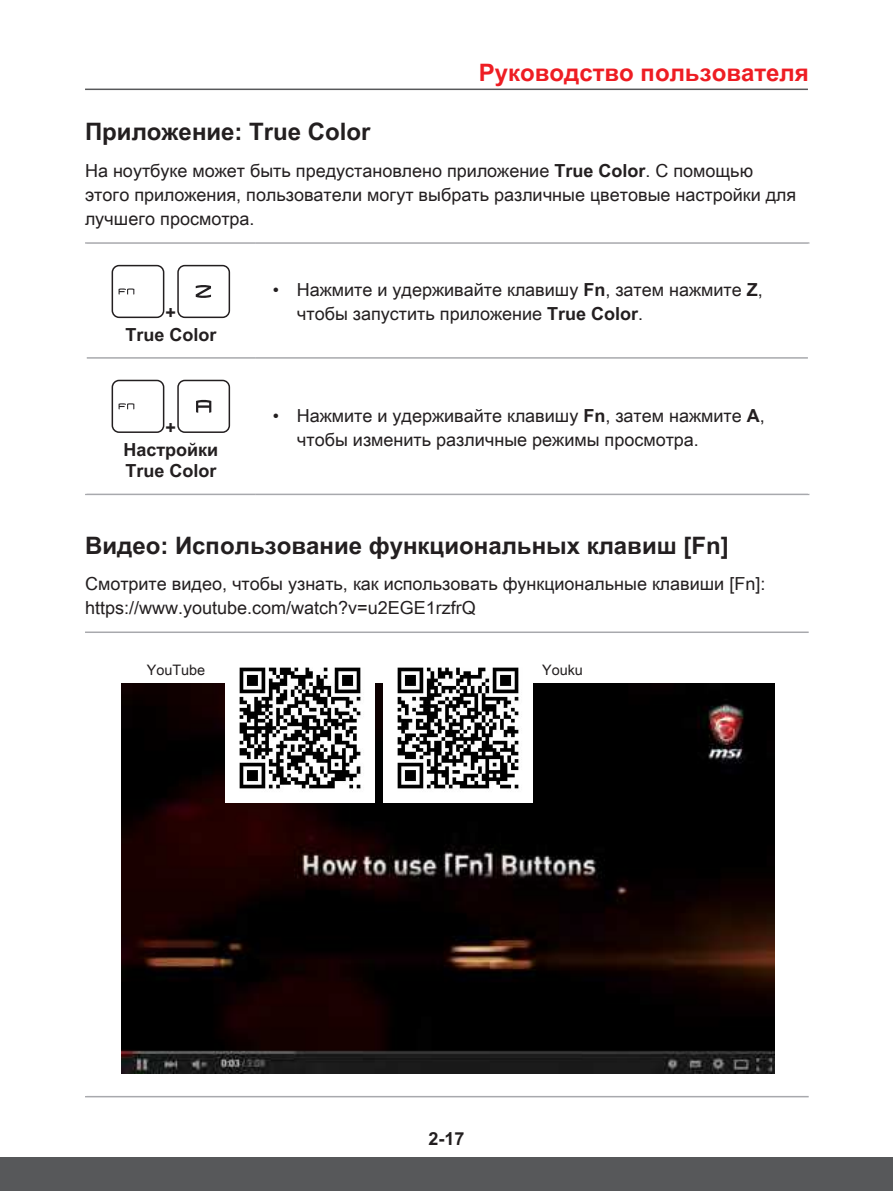
<style>
.page{position:relative;width:893px;height:1191px;background:#fff}
.page>*{position:absolute;margin:0;border:0;box-sizing:border-box;transform-origin:0 0}
.t1{font:700 24px "Arial Unicode MS";color:#231f20}
.t2{font:700 24px "Arial Unicode MS";color:#ee1d23}
.t3{font:18px/24px "Arial Unicode MS";color:#231f20}
.t4{font:700 18px/21.6px "Arial Unicode MS";color:#231f20;text-align:center}
.t5{font:14.4px "Arial Unicode MS";color:#231f20}
.s1{font-weight:700}
</style>
<div class="page">
<hr style="left:85px;top:89px;width:723px;height:1px;background:#57585a">
<div style="left:0;top:1157px;width:893px;height:34px;background:#57585a"></div>
<hr style="left:85px;top:242px;width:171px;height:2px;background:#a8a9ad">
<hr style="left:256px;top:242px;width:553px;height:2px;background:#a8a9ad">
<hr style="left:87px;top:357px;width:169px;height:2px;background:#a8a9ad">
<hr style="left:256px;top:357px;width:552px;height:2px;background:#a8a9ad">
<hr style="left:85px;top:493px;width:171px;height:2px;background:#a8a9ad">
<hr style="left:256px;top:493px;width:553px;height:2px;background:#a8a9ad">
<div style="left:112px;top:265px;width:52px;height:53px;border:2px solid #231f20;border-radius:7px"></div>
<svg style="left:119px;top:288px;width:15px;height:6px"></svg>
<div style="left:177px;top:265px;width:53px;height:53px;border:2px solid #231f20;border-radius:7px"></div>
<svg style="left:196px;top:285px;width:15px;height:13px"></svg>
<div style="left:112px;top:380px;width:52px;height:53px;border:2px solid #231f20;border-radius:7px"></div>
<svg style="left:119px;top:403px;width:15px;height:6px"></svg>
<div style="left:177px;top:380px;width:53px;height:53px;border:2px solid #231f20;border-radius:7px"></div>
<svg style="left:196px;top:399px;width:15px;height:14px"></svg>
<hr style="left:85px;top:631px;width:724px;height:2px;background:#a8a9ad">
<hr style="left:85px;top:1096px;width:724px;height:1px;background:#a8a9ad">
<img style="left:121px;top:683px;width:653px;height:390px">
<img style="left:225px;top:667px;width:149px;height:135px">
<img style="left:383px;top:667px;width:150px;height:135px">
<h1 class="t2" style="left:479px;top:55px;width:332px">Руководство пользователя</h1>
<h1 class="t1" style="left:85px;top:114px;width:287px">Приложение: True Color</h1>
<p class="t3" style="left:85px;top:158px;width:713px">На ноутбуке может быть предустановлено приложение <span class="s1">True Color</span>. С помощью этого приложения, пользователи могут выбрать различные цветовые настройки для лучшего просмотра.</p>
<p class="t4" style="left:125px;top:302px;width:93px">+<br>True Color</p>
<p class="t4" style="left:123px;top:417px;width:96px">+<br>Настройки<br>True Color</p>
<p class="t3" style="left:297px;top:278px;width:467px;text-indent:-24px">• Нажмите и удерживайте клавишу <span class="s1">Fn</span>, затем нажмите <span class="s1">Z</span>, чтобы запустить приложение <span class="s1">True Color</span>.</p>
<p class="t3" style="left:297px;top:403px;width:469px;text-indent:-24px">• Нажмите и удерживайте клавишу <span class="s1">Fn</span>, затем нажмите <span class="s1">A</span>, чтобы изменить различные режимы просмотра.</p>
<h1 class="t1" style="left:85px;top:527px;width:645px">Видео: Использование функциональных клавиш [Fn]</h1>
<p class="t3" style="left:85px;top:572px;width:682px">Смотрите видео, чтобы узнать, как использовать функциональные клавиши [Fn]: https://www.youtube.com/watch?v=u2EGE1rzfrQ</p>
<p class="t5" style="left:147px;top:659px;width:60px">YouTube</p>
<p class="t5" style="left:542px;top:659px;width:42px">Youku</p>
<p class="t4" style="left:428px;top:1128px;width:38px">2-17</p>
</div>
